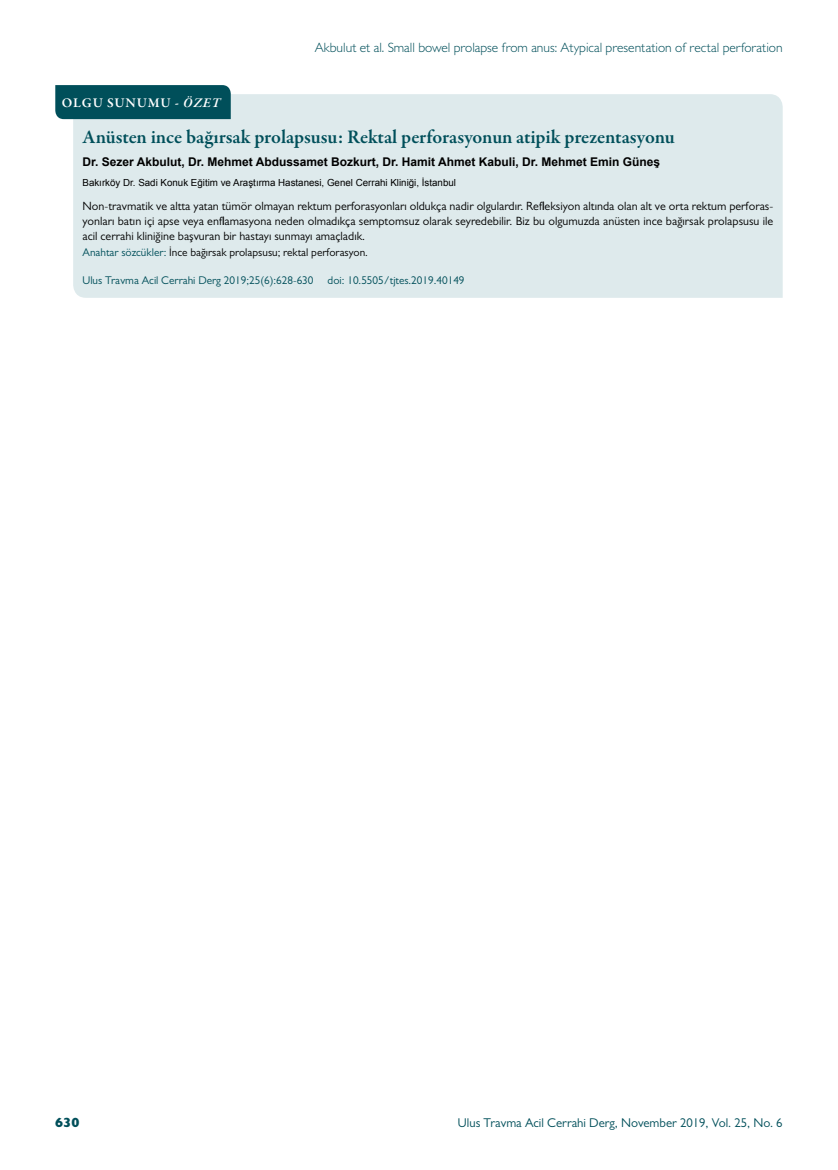
<style>
.page{position:relative;width:838px;height:1170px;background:#fff}
.page>*{position:absolute;margin:0;border:0;box-sizing:border-box;transform-origin:0 0}
.t1{font:600 19.5px "Garamond Premr Pro";color:#004f5a}
.t2{font:300 13.5px "Gill Sans MT Pro";color:#004f5a}
.t3{font:600 13.5px "Garamond Premr Pro";letter-spacing:.055em;color:#fff}
.t4{font:800 13.5px "Gill Sans MT Pro";color:#004f5a}
.t5{font:12.75px "Gill Sans MT Pro";color:#004f5a}
.t6{font:12px/15px "Gill Sans MT Pro";color:#000;text-align:justify}
.t7{font:700 12px "Arial";color:#000}
.t8{font:11.25px "Gill Sans MT Pro";color:#004f5a}
.t9{font:11.25px "Gill Sans MT Pro";color:#000}
.t10{font:9.75px "Arial";color:#000}
.s1{font-style:italic}
.s2{color:#004f5a}
</style>
<div class="page">
<div style="left:73px;top:94px;width:709px;height:204px;background:#deeaec"></div>
<div style="left:55px;top:85px;width:176px;height:34px;background:#004f5a"></div>
<p class="t2" style="left:315px;top:39px;width:469px">Akbulut et al. Small bowel prolapse from anus: Atypical presentation of rectal perforation</p>
<p class="t3" style="left:62px;top:95px;width:160px">OLGU SUNUMU - <span class="s1">ÖZET</span></p>
<h1 class="t1" style="left:82px;top:125px;width:594px">Anüsten ince bağırsak prolapsusu: Rektal perforasyonun atipik prezentasyonu</h1>
<p class="t7" style="left:82px;top:154px;width:579px">Dr. Sezer Akbulut, Dr. Mehmet Abdussamet Bozkurt, Dr. Hamit Ahmet Kabuli, Dr. Mehmet Emin Güneş</p>
<p class="t10" style="left:82px;top:176px;width:375px">Bakırköy Dr. Sadi Konuk Eğitim ve Araştırma Hastanesi, Genel Cerrahi Kliniği, İstanbul</p>
<p class="t6" style="left:82px;top:198px;width:692px">Non-travmatik ve altta yatan tümör olmayan rektum perforasyonları oldukça nadir olgulardır. Refleksiyon altında olan alt ve orta rektum perforas&shy;yonları batın içi apse veya enflamasyona neden olmadıkça semptomsuz olarak seyredebilir. Biz bu olgumuzda anüsten ince bağırsak prolapsusu ile acil cerrahi kliniğine başvuran bir hastayı sunmayı amaçladık.</p>
<p class="t9" style="left:82px;top:246px;width:287px"><span class="s2">Anahtar sözcükler:</span> İnce bağırsak prolapsusu; rektal perforasyon.</p>
<p class="t8" style="left:82px;top:274px;width:232px">Ulus Travma Acil Cerrahi Derg 2019;25(6):628-630</p>
<p class="t8" style="left:328px;top:274px;width:138px">doi: 10.5505/tjtes.2019.40149</p>
<p class="t4" style="left:55px;top:1114px;width:26px">630</p>
<p class="t5" style="left:458px;top:1115px;width:326px">Ulus Travma Acil Cerrahi Derg, November 2019, Vol. 25, No. 6</p>
</div>
